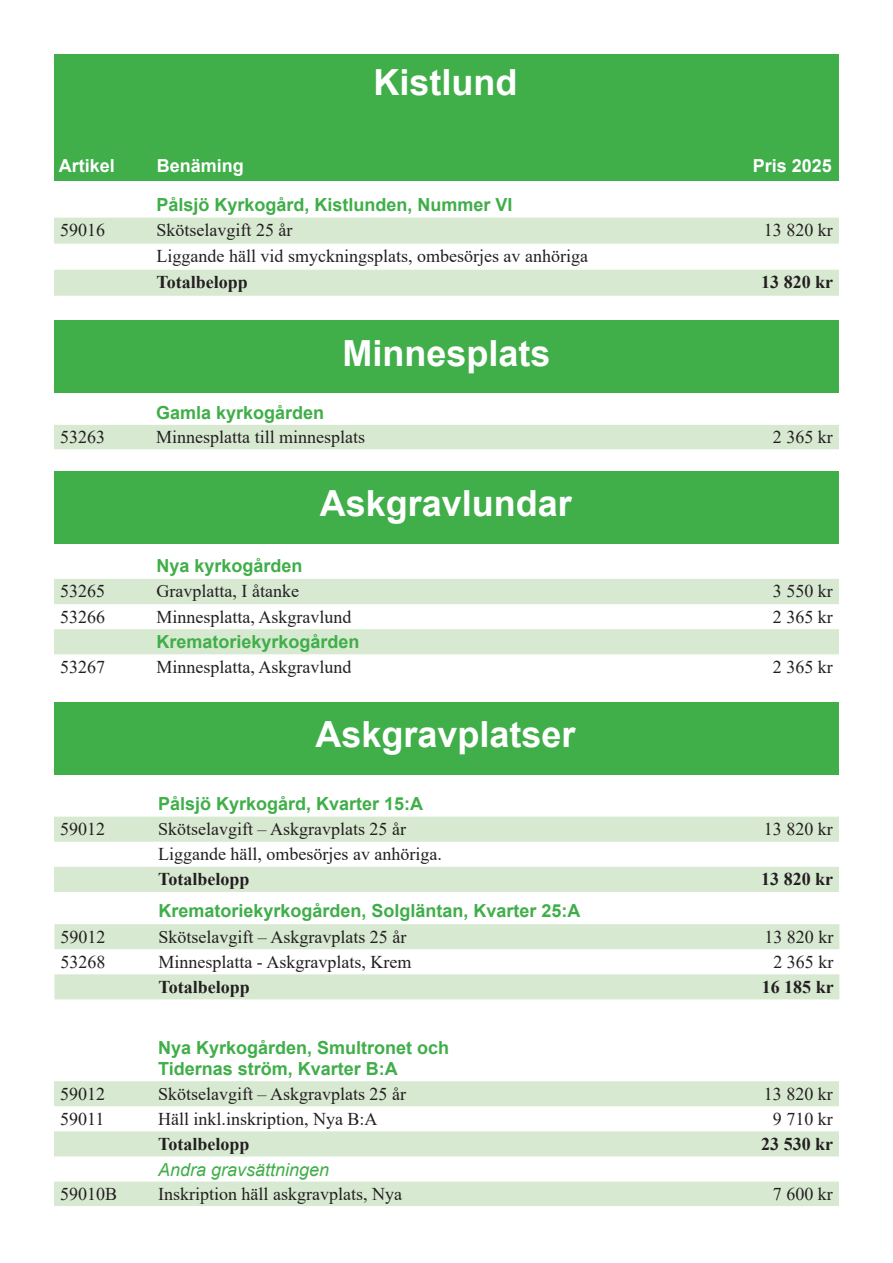
<style>
.page{position:relative;width:893px;height:1263px;background:#fff}
.page>*{position:absolute;margin:0;border:0;box-sizing:border-box;transform-origin:0 0}
.t1{font:700 36px "Arial";color:#fff}
.t2{font:18px "Times New Roman";color:#231f20}
.t3{font:700 18px/21.6px "Arial";color:#40ae49}
.t4{font:700 18px "Times New Roman";color:#231f20}
.t5{font:700 18px "Arial";color:#fff}
.t6{font:italic 18px "Arial";color:#40ae49}
</style>
<div class="page">
<div style="left:54px;top:472px;width:785px;height:72px;background:#40ae49"></div>
<div style="left:54px;top:320px;width:785px;height:72px;background:#40ae49"></div>
<svg style="left:54px;top:579px;width:785px;height:75px;fill:#d8e9d2"></svg>
<svg style="left:54px;top:218px;width:785px;height:78px;fill:#d8e9d2"></svg>
<div style="left:54px;top:425px;width:785px;height:24px;background:#d8e9d2"></div>
<div style="left:54px;top:702px;width:785px;height:72px;background:#40ae49"></div>
<svg style="left:54px;top:1081px;width:785px;height:125px;fill:#d8e9d2"></svg>
<svg style="left:54px;top:817px;width:785px;height:75px;fill:#d8e9d2"></svg>
<svg style="left:54px;top:924px;width:785px;height:75px;fill:#d8e9d2"></svg>
<div style="left:54px;top:54px;width:785px;height:127px;background:#40ae49"></div>
<p class="t1" style="left:373px;top:57px;width:145px">Kistlund</p>
<p class="t5" style="left:59px;top:153px;width:58px">Artikel</p>
<p class="t5" style="left:157px;top:153px;width:89px">Benäming</p>
<p class="t5" style="left:753px;top:153px;width:81px">Pris 2025</p>
<p class="t3" style="left:157px;top:194px;width:358px">Pålsjö Kyrkogård, Kistlunden, Nummer VI</p>
<p class="t2" style="left:60px;top:217px;width:46px">59016</p>
<p class="t2" style="left:157px;top:217px;width:137px">Skötselavgift 25 år</p>
<p class="t2" style="left:764px;top:217px;width:70px">13 820 kr</p>
<p class="t2" style="left:157px;top:243px;width:433px">Liggande häll vid smyckningsplats, ombesörjes av anhöriga</p>
<p class="t4" style="left:157px;top:269px;width:93px">Totalbelopp</p>
<p class="t4" style="left:761px;top:269px;width:74px">13 820 kr</p>
<p class="t3" style="left:156px;top:402px;width:170px">Gamla kyrkogården</p>
<p class="t1" style="left:342px;top:328px;width:210px">Minnesplats</p>
<p class="t2" style="left:60px;top:425px;width:46px">53263</p>
<p class="t2" style="left:156px;top:425px;width:211px">Minnesplatta till minnesplats</p>
<p class="t2" style="left:773px;top:425px;width:61px">2 365 kr</p>
<p class="t3" style="left:157px;top:555px;width:148px">Nya kyrkogården</p>
<p class="t1" style="left:320px;top:478px;width:254px">Askgravlundar</p>
<p class="t2" style="left:60px;top:579px;width:46px">53265</p>
<p class="t2" style="left:157px;top:579px;width:144px">Gravplatta, I åtanke</p>
<p class="t2" style="left:773px;top:579px;width:61px">3 550 kr</p>
<p class="t2" style="left:60px;top:604px;width:46px">53266</p>
<p class="t2" style="left:157px;top:604px;width:196px">Minnesplatta, Askgravlund</p>
<p class="t2" style="left:773px;top:604px;width:61px">2 365 kr</p>
<p class="t3" style="left:157px;top:631px;width:205px">Krematoriekyrkogården</p>
<p class="t2" style="left:60px;top:654px;width:46px">53267</p>
<p class="t2" style="left:157px;top:654px;width:196px">Minnesplatta, Askgravlund</p>
<p class="t2" style="left:773px;top:654px;width:61px">2 365 kr</p>
<p class="t1" style="left:315px;top:709px;width:262px">Askgravplatser</p>
<p class="t3" style="left:158px;top:793px;width:267px">Pålsjö Kyrkogård, Kvarter 15:A</p>
<p class="t2" style="left:60px;top:816px;width:46px">59012</p>
<p class="t2" style="left:158px;top:816px;width:249px">Skötselavgift – Askgravplats 25 år</p>
<p class="t2" style="left:764px;top:816px;width:70px">13 820 kr</p>
<p class="t2" style="left:158px;top:841px;width:285px">Liggande häll, ombesörjes av anhöriga.</p>
<p class="t4" style="left:158px;top:866px;width:93px">Totalbelopp</p>
<p class="t4" style="left:761px;top:866px;width:74px">13 820 kr</p>
<p class="t3" style="left:158px;top:900px;width:423px">Krematoriekyrkogården, Solgläntan, Kvarter 25:A</p>
<p class="t2" style="left:60px;top:924px;width:46px">59012</p>
<p class="t2" style="left:158px;top:924px;width:249px">Skötselavgift – Askgravplats 25 år</p>
<p class="t2" style="left:764px;top:924px;width:70px">13 820 kr</p>
<p class="t2" style="left:60px;top:949px;width:46px">53268</p>
<p class="t2" style="left:158px;top:949px;width:254px">Minnesplatta - Askgravplats, Krem</p>
<p class="t2" style="left:773px;top:949px;width:61px">2 365 kr</p>
<p class="t4" style="left:158px;top:973px;width:93px">Totalbelopp</p>
<p class="t4" style="left:762px;top:973px;width:74px">16 185 kr</p>
<p class="t3" style="left:158px;top:1037px;width:293px">Nya Kyrkogården, Smultronet och<br>Tidernas ström, Kvarter B:A</p>
<p class="t2" style="left:60px;top:1081px;width:46px">59012</p>
<p class="t2" style="left:158px;top:1081px;width:249px">Skötselavgift – Askgravplats 25 år</p>
<p class="t2" style="left:764px;top:1081px;width:70px">13 820 kr</p>
<p class="t2" style="left:60px;top:1106px;width:46px">59011</p>
<p class="t2" style="left:158px;top:1106px;width:221px">Häll inkl.inskription, Nya B:A</p>
<p class="t2" style="left:773px;top:1106px;width:61px">9 710 kr</p>
<p class="t4" style="left:158px;top:1130px;width:93px">Totalbelopp</p>
<p class="t4" style="left:761px;top:1130px;width:74px">23 530 kr</p>
<p class="t6" style="left:158px;top:1157px;width:173px">Andra gravsättningen</p>
<p class="t2" style="left:60px;top:1181px;width:59px">59010B</p>
<p class="t2" style="left:158px;top:1181px;width:245px">Inskription häll askgravplats, Nya</p>
<p class="t2" style="left:773px;top:1181px;width:61px">7 600 kr</p>
</div>
